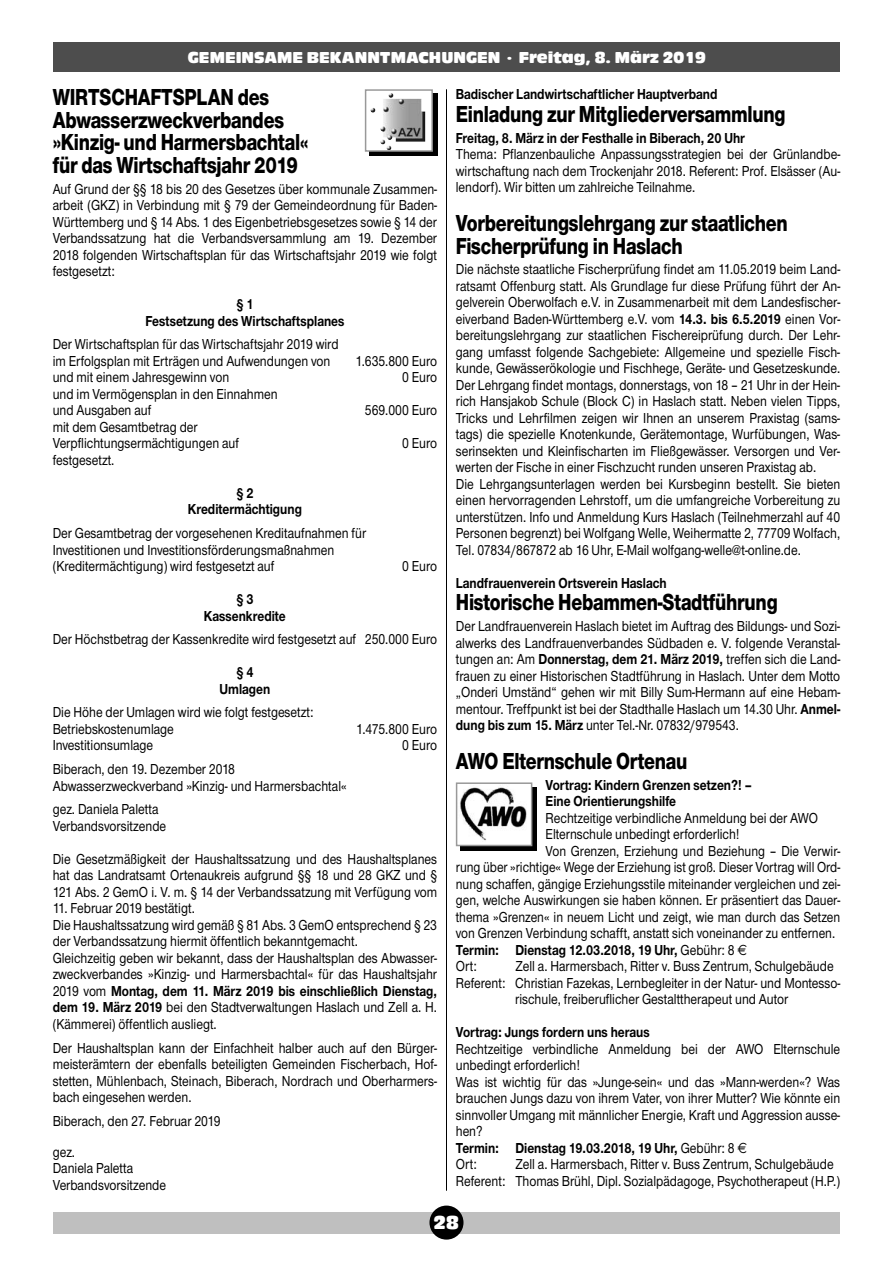
<style>
.page{position:relative;width:893px;height:1263px;background:#fff}
.page>*{position:absolute;margin:0;border:0;box-sizing:border-box;transform-origin:0 0}
.t1{font:800 24px/22.5px "Nimbus Sans Novus T";letter-spacing:-.01em;color:#000;scale:.8 1}
.t2{font:19.5px "Antique Olive T Compact Ro 1";color:#fff}
.t3{font:16.5px "Antique Olive T Compact Ro 1";color:#fff}
.t4{font:500 15px/16.5px "Nimbus Sans Novus T";color:#000;scale:.85 1}
.t5{font:500 15px "Nimbus Sans Novus T";color:#000;scale:.84 1}
.t6{font:700 15px/16.5px "Nimbus Sans Novus T";color:#000;text-align:center;scale:.85 1}
.s1{font-weight:700}
.s2{font-weight:500}
</style>
<div class="page">
<hr style="left:446px;top:89px;width:1px;height:1102px;background:#000">
<div style="left:53px;top:1212px;width:786px;height:21px;background:#bfbfbf"></div>
<div style="left:429px;top:1205px;width:34px;height:34px;background:#000;border-radius:50%"></div>
<div style="left:54px;top:43px;width:786px;height:29px;background:#4d4d4d"></div>
<svg style="left:460px;top:787px;width:77px;height:63px"></svg>
<img style="left:460px;top:787px;width:69px;height:56px">
<div style="left:456px;top:782px;width:76px;height:64px;border:2px solid #999"></div>
<div style="left:369px;top:93px;width:68px;height:63px;background:#000"></div>
<svg style="left:369px;top:93px;width:61px;height:56px;background:#c6c6c6"></svg>
<svg style="left:380px;top:139px;width:11px;height:10px"></svg>
<div style="left:365px;top:89px;width:68px;height:63px;border:2px solid #999"></div>
<p class="t3" style="left:188px;top:48px;width:520px">GEMEINSAME BEKANNTMACHUNGEN · Freitag, 8. März 2019</p>
<h1 class="t1" style="left:53px;top:85px;width:321px">WIRTSCHAFTSPLAN des<br>Abwasserzweckverbandes »Kinzig- und Harmersbachtal« für das Wirtschaftsjahr 2019</h1>
<p class="t4" style="left:53px;top:180px;width:454px;text-align:justify">Auf Grund der §§ 18 bis 20 des Gesetzes über kommunale Zusammen&shy;arbeit (GKZ) in Verbindung mit § 79 der Gemeindeordnung für Baden-Württemberg und § 14 Abs. 1 des Eigenbetriebsgesetzes sowie § 14 der Verbandssatzung hat die Verbandsversammlung am 19. Dezember 2018 folgenden Wirtschaftsplan für das Wirtschaftsjahr 2019 wie folgt festgesetzt:</p>
<p class="t6" style="left:145px;top:296px;width:236px">§ 1<br>Festsetzung des Wirtschaftsplanes</p>
<p class="t4" style="left:53px;top:336px;width:338px">Der Wirtschaftsplan für das Wirtschaftsjahr 2019 wird im Erfolgsplan mit Erträgen und Aufwendungen von</p>
<p class="t6" style="left:456px;top:86px;width:309px">Badischer Landwirtschaftlicher Hauptverband</p>
<h1 class="t1" style="left:456px;top:102px;width:414px">Einladung zur Mitgliederversammlung</h1>
<p class="t6" style="left:456px;top:129px;width:342px">Freitag, 8. März in der Festhalle in Biberach, 20 Uhr</p>
<p class="t4" style="left:456px;top:146px;width:454px;text-align:justify">Thema: Pflanzenbauliche Anpassungsstrategien bei der Grünlandbe&shy;wirtschaftung nach dem Trockenjahr 2018. Referent: Prof. Elsässer (Au&shy;lendorf). Wir bitten um zahlreiche Teilnahme.</p>
<h1 class="t1" style="left:456px;top:211px;width:417px">Vorbereitungslehrgang zur staatlichen<br>Fischerprüfung in Haslach</h1>
<p class="t4" style="left:456px;top:261px;width:454px">Die nächste staatliche Fischerprüfung findet am 11.05.2019 beim Land&shy;ratsamt Offenburg statt. Als Grundlage fur diese Prüfung führt der An&shy;gelverein Oberwolfach e.V. in Zusammenarbeit mit dem Landesfischer&shy;eiverband Baden-Württemberg e.V. vom <span class="s1">14.3. bis 6.5.2019</span> einen Vor&shy;bereitungslehrgang zur staatlichen Fischereiprüfung durch. Der Lehr&shy;gang umfasst folgende Sachgebiete: Allgemeine und spezielle Fisch&shy;kunde, Gewässerökologie und Fischhege, Geräte- und Gesetzeskunde.<br>Der Lehrgang findet montags, donnerstags, von 18 – 21 Uhr in der Hein&shy;rich Hansjakob Schule (Block C) in Haslach statt. Neben vielen Tipps, Tricks und Lehrfilmen zeigen wir Ihnen an unserem Praxistag (sams&shy;tags) die spezielle Knotenkunde, Gerätemontage, Wurfübungen, Was&shy;serinsekten und Kleinfischarten im Fließgewässer. Versorgen und Ver&shy;werten der Fische in einer Fischzucht runden unseren Praxistag ab.<br>Die Lehrgangsunterlagen werden bei Kursbeginn bestellt. Sie bieten einen hervorragenden Lehrstoff, um die umfangreiche Vorbereitung zu unterstützen. Info und Anmeldung Kurs Haslach (Teilnehmerzahl auf 40<br>Personen begrenzt) bei Wolfgang Welle, Weihermatte 2, 77709 Wolfach, Tel. 07834/867872 ab 16 Uhr, E-Mail wolfgang-welle@t-online.de.</p>
<p class="t6" style="left:456px;top:574px;width:250px">Landfrauenverein Ortsverein Haslach</p>
<h1 class="t1" style="left:456px;top:590px;width:404px">Historische Hebammen-Stadtführung</h1>
<p class="t4" style="left:456px;top:618px;width:454px;text-align:justify">Der Landfrauenverein Haslach bietet im Auftrag des Bildungs- und Sozi&shy;alwerks des Landfrauenverbandes Südbaden e. V. folgende Veranstal&shy;tungen an: Am <span class="s1">Donnerstag, dem 21. März 2019,</span> treffen sich die Land&shy;frauen zu einer Historischen Stadtführung in Haslach. Unter dem Motto „Onderi Umständ“ gehen wir mit Billy Sum-Hermann auf eine Hebam&shy;mentour. Treffpunkt ist bei der Stadthalle Haslach um 14.30 Uhr. <span class="s1">Anmel&shy;dung bis zum 15. März</span> unter Tel.-Nr. 07832/979543.</p>
<h1 class="t1" style="left:456px;top:749px;width:291px">AWO Elternschule Ortenau</h1>
<p class="t6" style="left:546px;top:776px;width:244px;text-align:left">Vortrag: Kindern Grenzen setzen?! –<br>Eine Orientierungshilfe</p>
<p class="t4" style="left:546px;top:809px;width:322px">Rechtzeitige verbindliche Anmeldung bei der AWO</p>
<p class="t4" style="left:546px;top:826px;width:230px">Elternschule unbedingt erforderlich!</p>
<p class="t5" style="left:546px;top:842px;width:352px">Von Grenzen, Erziehung und Beziehung – Die Verwir-</p>
<p class="t5" style="left:456px;top:859px;width:459px">rung über »richtige« Wege der Erziehung ist groß. Dieser Vortrag will Ord-</p>
<p class="t5" style="left:456px;top:875px;width:459px">nung schaffen, gängige Erziehungsstile miteinander vergleichen und zei-</p>
<p class="t5" style="left:456px;top:892px;width:459px">gen, welche Auswirkungen sie haben können. Er präsentiert das Dauer-</p>
<p class="t5" style="left:456px;top:908px;width:459px">thema »Grenzen« in neuem Licht und zeigt, wie man durch das Setzen</p>
<p class="t5" style="left:456px;top:925px;width:453px">von Grenzen Verbindung schafft, anstatt sich voneinander zu entfernen.</p>
<p class="t6" style="left:456px;top:941px;width:329px">Termin: Dienstag 12.03.2018, 19 Uhr, <span class="s2">Gebühr: 8</span></p>
<p class="t4" style="left:456px;top:958px;width:26px">Ort:</p>
<p class="t4" style="left:515px;top:958px;width:376px">Zell a. Harmersbach, Ritter v. Buss Zentrum, Schulgebäude</p>
<p class="t4" style="left:456px;top:974px;width:454px">Referent: Christian Fazekas, Lernbegleiter in der Natur- und Montesso-</p>
<p class="t4" style="left:515px;top:991px;width:323px">rischule, freiberuflicher Gestalttherapeut und Autor</p>
<p class="t6" style="left:456px;top:1024px;width:230px">Vortrag: Jungs fordern uns heraus</p>
<p class="t4" style="left:456px;top:1040px;width:454px">Rechtzeitige verbindliche Anmeldung bei der AWO Elternschule unbedingt erforderlich!<br>Was ist wichtig für das »Junge-sein« und das »Mann-werden«? Was brauchen Jungs dazu von ihrem Vater, von ihrer Mutter? Wie könnte ein sinnvoller Umgang mit männlicher Energie, Kraft und Aggression ausse&shy;hen?<br><span class="s1">Termin: Dienstag 19.03.2018, 19 Uhr,</span> Gebühr: 8<br>Ort:</p>
<p class="t4" style="left:355px;top:352px;width:98px">1.635.800 Euro</p>
<p class="t4" style="left:53px;top:369px;width:209px">und mit einem Jahresgewinn von</p>
<p class="t4" style="left:402px;top:369px;width:43px">0 Euro</p>
<p class="t4" style="left:53px;top:385px;width:266px">und im Vermögensplan in den Einnahmen und Ausgaben auf</p>
<p class="t4" style="left:365px;top:402px;width:86px">569.000 Euro</p>
<p class="t4" style="left:53px;top:418px;width:221px">mit dem Gesamtbetrag der<br>Verpflichtungsermächtigungen auf</p>
<p class="t4" style="left:402px;top:435px;width:43px">0 Euro</p>
<p class="t4" style="left:53px;top:451px;width:74px">festgesetzt.</p>
<p class="t6" style="left:188px;top:484px;width:136px">§ 2<br>Kreditermächtigung</p>
<p class="t4" style="left:53px;top:524px;width:370px">Der Gesamtbetrag der vorgesehenen Kreditaufnahmen für<br>Investitionen und Investitionsförderungsmaßnahmen (Kreditermächtigung) wird festgesetzt auf</p>
<p class="t4" style="left:402px;top:557px;width:43px">0 Euro</p>
<p class="t6" style="left:204px;top:590px;width:98px">§ 3<br>Kassenkredite</p>
<p class="t4" style="left:53px;top:631px;width:454px">Der Höchstbetrag der Kassenkredite wird festgesetzt auf 250.000 Euro</p>
<p class="t6" style="left:220px;top:664px;width:61px">§ 4<br>Umlagen</p>
<p class="t4" style="left:53px;top:704px;width:308px">Die Höhe der Umlagen wird wie folgt festgesetzt:<br>Betriebskostenumlage</p>
<p class="t4" style="left:356px;top:720px;width:97px">1.475.800 Euro</p>
<p class="t4" style="left:53px;top:737px;width:120px">Investitionsumlage</p>
<p class="t4" style="left:402px;top:737px;width:43px">0 Euro</p>
<p class="t4" style="left:53px;top:761px;width:347px">Biberach, den 19. Dezember 2018<br>Abwasserzweckverband »Kinzig- und Harmersbachtal«</p>
<p class="t4" style="left:53px;top:801px;width:135px">gez. Daniela Paletta<br>Verbandsvorsitzende</p>
<p class="t4" style="left:53px;top:850px;width:454px;text-align:justify">Die Gesetzmäßigkeit der Haushaltssatzung und des Haushaltsplanes hat das Landratsamt Ortenaukreis aufgrund §§ 18 und 28 GKZ und § 121 Abs. 2 GemO i. V. m. § 14 der Verbandssatzung mit Verfügung vom</p>
<p class="t4" style="left:53px;top:900px;width:454px">11. Februar 2019 bestätigt.<br>Die Haushaltssatzung wird gemäß § 81 Abs. 3 GemO entsprechend § 23 der Verbandssatzung hiermit öffentlich bekanntgemacht.<br>Gleichzeitig geben wir bekannt, dass der Haushaltsplan des Abwasser&shy;zweckverbandes »Kinzig- und Harmersbachtal« für das Haushaltsjahr 2019 vom <span class="s1">Montag, dem 11. März 2019 bis einschließlich Dienstag, dem 19. März 2019</span> bei den Stadtverwaltungen Haslach und Zell a. H. (Kämmerei) öffentlich ausliegt.</p>
<p class="t4" style="left:53px;top:1039px;width:454px;text-align:justify">Der Haushaltsplan kann der Einfachheit halber auch auf den Bürger&shy;meisterämtern der ebenfalls beteiligten Gemeinden Fischerbach, Hof&shy;stetten, Mühlenbach, Steinach, Biberach, Nordrach und Oberharmers&shy;bach eingesehen werden.</p>
<p class="t4" style="left:53px;top:1105px;width:199px;line-height:30.8px">Biberach, den 27. Februar 2019 gez.</p>
<p class="t4" style="left:53px;top:1159px;width:135px">Daniela Paletta<br>Verbandsvorsitzende</p>
<p class="t4" style="left:456px;top:1156px;width:454px;text-indent:60px">Zell a. Harmersbach, Ritter v. Buss Zentrum, Schulgebäude<br>Referent: Thomas Brühl, Dipl. Sozialpädagoge, Psychotherapeut (H.P.)</p>
<h2 class="t2" style="left:433px;top:1211px;width:27px">28</h2>
</div>
